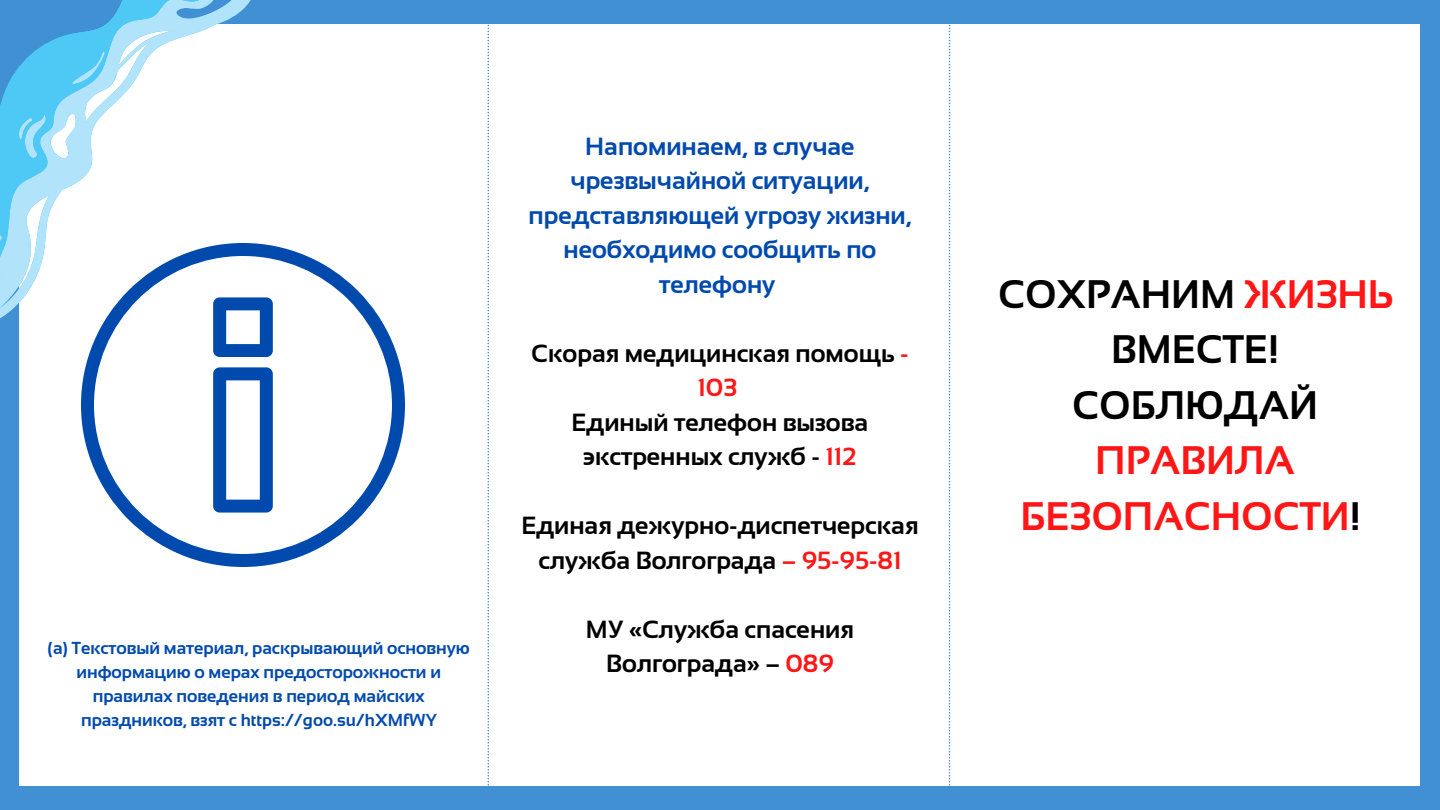
<style>
.page{position:relative;width:1440px;height:810px;background:#4190d4}
.page>*{position:absolute;margin:0;border:0;box-sizing:border-box;transform-origin:0 0}
.t1{font:700 39.8px "Sansation";color:#000}
.t2{font:700 39.8px "Sansation";color:#ff1616}
.t3{font:700 24.8px/34.5px "Sansation";color:#000;text-align:center}
.t4{font:700 24.8px/34.5px "Sansation";color:#004aad;text-align:center}
.t5{font:700 17.4px/24px "Sansation";color:#004aad;text-align:center}
.s1{color:#ff1616}
.s2{color:#000}
</style>
<div class="page">
<div style="left:20px;top:24px;width:1400px;height:762px;background:#fff"></div>
<svg style="left:949px;top:24px;width:1px;height:762px"></svg>
<svg style="left:488px;top:24px;width:1px;height:762px"></svg>
<svg style="left:0;top:0;width:251px;height:332px"></svg>
<svg style="left:0;top:0;width:204px;height:307px"></svg>
<svg style="left:81px;top:243px;width:324px;height:324px"></svg>
<svg style="left:213px;top:367px;width:60px;height:146px"></svg>
<svg style="left:213px;top:297px;width:60px;height:60px"></svg>
<p class="t5" style="left:48px;top:636px;width:424px">(а) Текстовый материал, раскрывающий основную информацию о мерах предосторожности и правилах поведения в период майских праздников, взят с https://goo.su/hXMfWY</p>
<p class="t4" style="left:529px;top:129px;width:384px">Напоминаем, в случае чрезвычайной ситуации, представляющей угрозу жизни, необходимо сообщить по телефону</p>
<p class="t3" style="left:531px;top:336px;width:379px">Скорая медицинская помощь <span class="s1">-<br>103</span></p>
<p class="t3" style="left:572px;top:405px;width:298px">Единый телефон вызова экстренных служб - <span class="s1">112</span></p>
<p class="t3" style="left:521px;top:508px;width:399px">Единая дежурно-диспетчерская служба Волгограда <span class="s1">– 95-95-81</span></p>
<p class="t3" style="left:586px;top:612px;width:270px">МУ «Служба спасения<br>Волгограда» – <span class="s1">089</span></p>
<p class="t1" style="left:998px;top:271px;width:396px">СОХРАНИМ <span class="s1">ЖИЗНЬ</span></p>
<p class="t1" style="left:1111px;top:327px;width:169px">ВМЕСТЕ!</p>
<p class="t1" style="left:1072px;top:382px;width:247px">СОБЛЮДАЙ</p>
<p class="t2" style="left:1095px;top:438px;width:201px">ПРАВИЛА</p>
<p class="t2" style="left:1020px;top:493px;width:342px">БЕЗОПАСНОСТИ<span class="s2">!</span></p>
</div>
